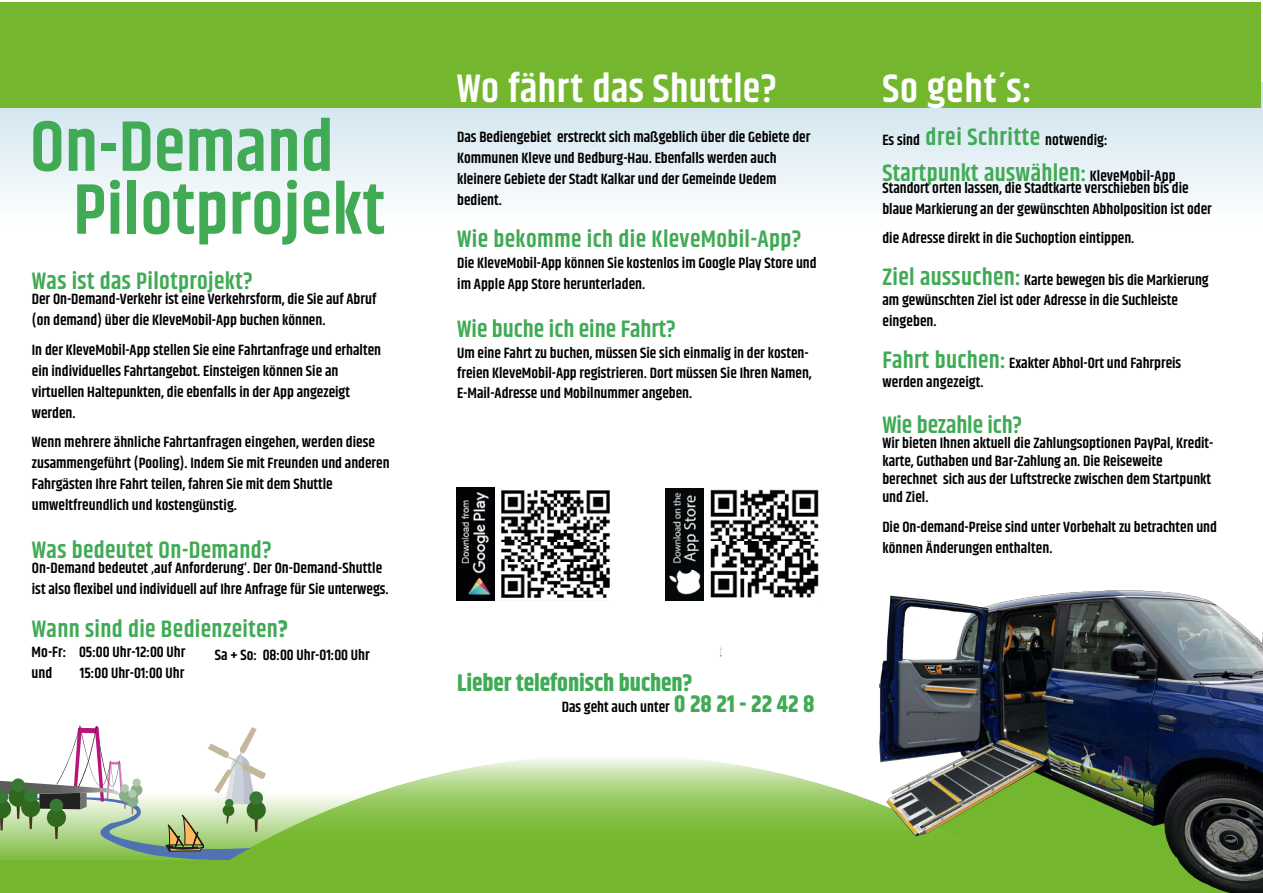
<style>
.page{position:relative;width:1263px;height:893px;background:#fff}
.page>*{position:absolute;margin:0;border:0;box-sizing:border-box;transform-origin:0 0}
.t1{font:600 72px "Khand";letter-spacing:.005em;color:#40aa55}
.t2{font:600 40.05px "Khand";letter-spacing:.01em;color:#fff}
.t3{font:600 24px "Khand";letter-spacing:.015em;color:#40aa55}
.t4{font:700 24px "Khand";color:#40aa55}
.t5{font:600 24px "Khand";letter-spacing:-.005em;color:#40aa55}
.t6{font:600 15px/21px "Khand";color:#000}
.s1{font-weight:700}
.s2{font-weight:700;font-size:24px;color:#40aa55}
.s3{font-size:24px;color:#40aa55}
.s4{font-size:15px;color:#000}
</style>
<div class="page">
<svg style="left:0;top:82px;width:1263px;height:117px;fill:#e4f0f5"></svg>
<div style="left:0;top:2px;width:1260px;height:105px;background:#74b72e"></div>
<svg style="left:0;top:725px;width:257px;height:135px"></svg>
<svg style="left:222px;top:804px;width:13px;height:12px"></svg>
<div style="left:225px;top:799px;width:9px;height:8px;background:#387834;border-radius:50%"></div>
<svg style="left:229px;top:754px;width:559px;height:106px"></svg>
<svg style="left:720px;top:646px;width:2px;height:11px"></svg>
<img style="left:501px;top:490px;width:109px;height:108px">
<img style="left:457px;top:487px;width:38px;height:113px">
<div style="left:664px;top:488px;width:156px;height:113px;background:linear-gradient(to bottom,#fff,#fff)"></div>
<img style="left:707px;top:488px;width:113px;height:112px">
<img style="left:666px;top:488px;width:37px;height:112px">
<div style="left:0;top:860px;width:1263px;height:33px;background:#74b72e"></div>
<img style="left:788px;top:548px;width:475px;height:345px">
<h1 class="t1" style="left:30px;top:99px;width:305px">On-Demand</h1>
<h1 class="t1" style="left:73px;top:162px;width:313px">Pilotprojekt</h1>
<h3 class="t3" style="left:32px;top:265px;width:223px">Was ist das Pilotprojekt?</h3>
<p class="t6" style="left:32px;top:289px;width:346px">Der On-Demand-Verkehr ist eine Verkehrsform, die Sie auf Abruf (on demand) über die KleveMobil-App buchen können.</p>
<p class="t6" style="left:32px;top:340px;width:351px">In der KleveMobil-App stellen Sie eine Fahrtanfrage und erhalten ein individuelles Fahrtangebot. Einsteigen können Sie an virtuellen Haltepunkten, die ebenfalls in der App angezeigt werden.</p>
<p class="t6" style="left:32px;top:432px;width:359px">Wenn mehrere ähnliche Fahrtanfragen eingehen, werden diese zusammengeführt (Pooling). Indem Sie mit Freunden und anderen Fahrgästen Ihre Fahrt teilen, fahren Sie mit dem Shuttle umweltfreundlich und kostengünstig.</p>
<h3 class="t3" style="left:32px;top:534px;width:241px">Was bedeutet On-Demand?</h3>
<p class="t6" style="left:32px;top:558px;width:358px">On-Demand bedeutet ‚auf Anforderung‘. Der On-Demand-Shuttle ist also flexibel und individuell auf Ihre Anfrage für Sie unterwegs.</p>
<h3 class="t3" style="left:32px;top:613px;width:258px">Wann sind die Bedienzeiten<span class="s1">?</span></h3>
<p class="t6" style="left:32px;top:642px;width:155px">Mo-Fr: 05:00 Uhr-12:00 Uhr</p>
<p class="t6" style="left:215px;top:645px;width:156px">Sa + So: 08:00 Uhr-01:00 Uhr</p>
<p class="t6" style="left:32px;top:663px;width:22px">und</p>
<p class="t6" style="left:80px;top:663px;width:106px">15:00 Uhr-01:00 Uhr</p>
<h2 class="t2" style="left:457px;top:62px;width:322px">Wo fährt das Shuttle?</h2>
<p class="t6" style="left:457px;top:127px;width:355px">Das Bediengebiet erstreckt sich maßgeblich über die Gebiete der Kommunen Kleve und Bedburg-Hau. Ebenfalls werden auch kleinere Gebiete der Stadt Kalkar und der Gemeinde Uedem bedient.</p>
<h3 class="t3" style="left:457px;top:223px;width:346px">Wie bekomme ich die KleveMobil-App?</h3>
<p class="t6" style="left:457px;top:254px;width:361px">Die KleveMobil-App können Sie kostenlos im Google Play Store und im Apple App Store herunterladen.</p>
<h3 class="t3" style="left:457px;top:313px;width:220px">Wie buche ich eine Fahrt?</h3>
<p class="t6" style="left:457px;top:344px;width:356px;line-height:20px">Um eine Fahrt zu buchen, müssen Sie sich einmalig in der kosten&shy;freien KleveMobil-App registrieren. Dort müssen Sie Ihren Namen,<br>E-Mail-Adresse und Mobilnummer angeben.</p>
<h3 class="t4" style="left:457px;top:666px;width:237px">Lieber telefonisch buchen?</h3>
<p class="t6" style="left:562px;top:697px;width:254px">Das geht auch unter <span class="s2">0 28 21 - 22 42 8</span></p>
<h2 class="t2" style="left:882px;top:62px;width:151px">So geht´s:</h2>
<p class="t6" style="left:882px;top:131px;width:227px">Es sind <span class="s3">drei Schritte</span> notwendig:</p>
<h3 class="t3" style="left:882px;top:157px;width:295px">Startpunkt auswählen: <span class="s4">KleveMobil-App</span></h3>
<p class="t6" style="left:882px;top:178px;width:331px">Standort orten lassen, die Stadtkarte verschieben bis die blaue Markierung an der gewünschten Abholposition ist oder</p>
<p class="t6" style="left:882px;top:229px;width:253px">die Adresse direkt in die Suchoption eintippen.</p>
<p class="t6" style="left:882px;top:271px;width:328px;line-height:19.4px"><span class="s3">Ziel aussuchen:</span> Karte bewegen bis die Markierung am gewünschten Ziel ist oder Adresse in die Suchleiste</p>
<p class="t6" style="left:882px;top:311px;width:56px">eingeben.</p>
<p class="t6" style="left:882px;top:354px;width:300px;line-height:19.4px"><span class="s3">Fahrt buchen:</span> Exakter Abhol-Ort und Fahrpreis werden angezeigt.</p>
<h3 class="t5" style="left:882px;top:409px;width:141px">Wie bezahle ich?</h3>
<p class="t6" style="left:882px;top:435px;width:333px;line-height:18px">Wir bieten Ihnen aktuell die Zahlungsoptionen PayPal, Kredit&shy;karte, Guthaben und Bar-Zahlung an. Die Reiseweite berechnet sich aus der Luftstrecke zwischen dem Startpunkt und Ziel.</p>
<p class="t6" style="left:882px;top:517px;width:336px">Die On-demand-Preise sind unter Vorbehalt zu betrachten und können Änderungen enthalten.</p>
</div>
